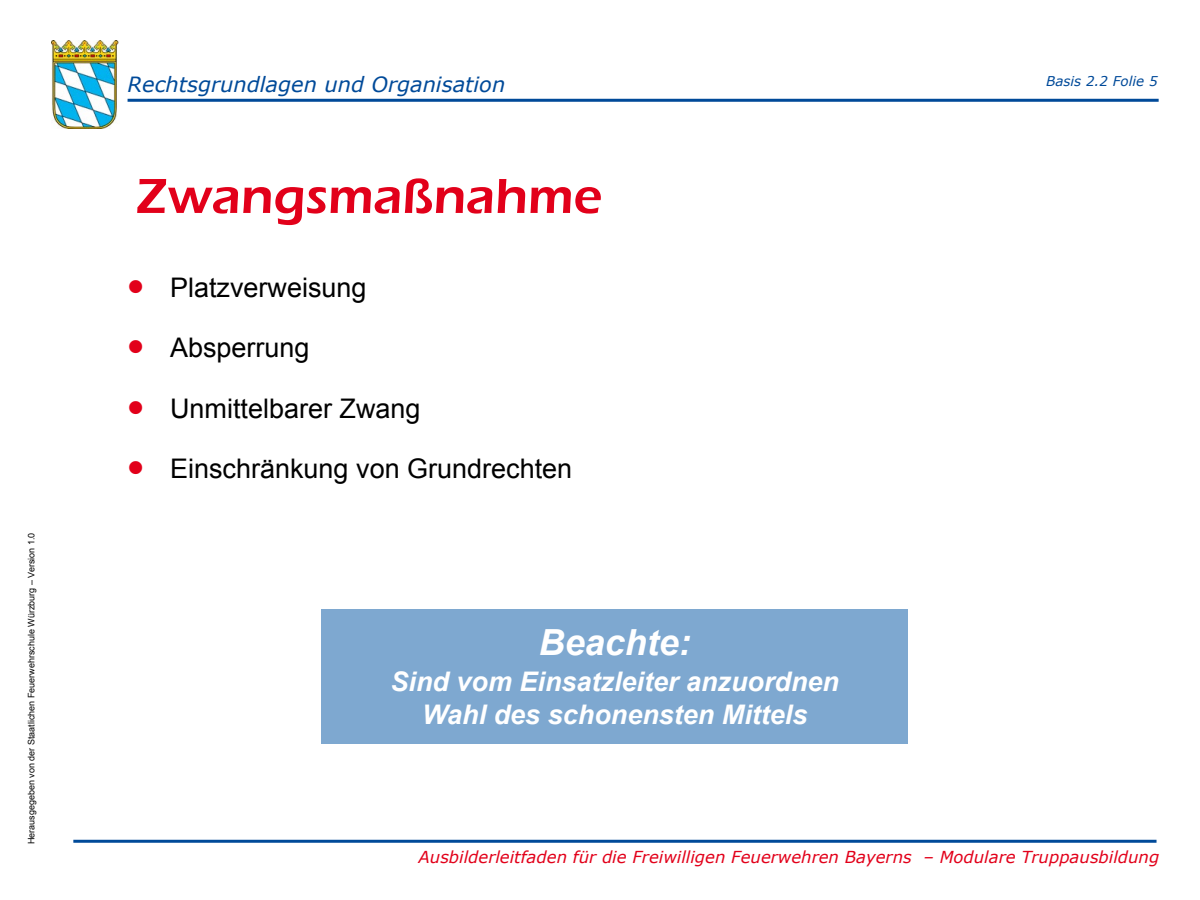
<style>
.page{position:relative;width:1200px;height:900px;background:#fff}
.page>*{position:absolute;margin:0;border:0;box-sizing:border-box;transform-origin:0 0}
.Folie_Überschrift{font:600 51px "Eras ITC";color:#e2001a}
.t1{font:italic 700 36px "Arial";color:#fff}
.t2{font:27px "Arial";color:#000}
.t3{font:italic 700 27px "Arial";color:#fff}
.t4{font:italic 21px "Verdana";color:#004a99}
.t5{font:italic 16.5px "Verdana";color:#e2001a}
.t6{font:italic 13.5px "Verdana";color:#004a99}
.t7{font:9px "Arial";color:#000}
.s1{color:#e2001a}
</style>
<div class="page">
<hr style="left:128px;top:99px;width:1031px;height:3px;background:#004a99">
<hr style="left:73px;top:840px;width:1084px;height:3px;background:#004a99">
<img style="left:51px;top:40px;width:68px;height:89px">
<div style="left:322px;top:609px;width:586px;height:134px;background:#7ea8d0"></div>
<p class="t7" style="left:26px;top:844px;width:313px;rotate:-90deg">Herausgegeben von der Staatlichen Feuerwehrschule Würzburg – Version 1.0</p>
<p class="t4" style="left:128px;top:69px;width:379px">Rechtsgrundlagen und Organisation</p>
<p class="t6" style="left:1046px;top:71px;width:113px">Basis 2.2 Folie 5</p>
<p class="Folie_Überschrift" style="left:136px;top:167px;width:468px">Zwangsmaßnahme</p>
<p class="t2" style="left:128px;top:270px;width:241px"><span class="s1">•</span> Platzverweisung</p>
<p class="t2" style="left:128px;top:330px;width:184px"><span class="s1">•</span> Absperrung</p>
<p class="t2" style="left:128px;top:390px;width:295px"><span class="s1">•</span> Unmittelbarer Zwang</p>
<p class="t2" style="left:128px;top:451px;width:446px"><span class="s1">•</span> Einschränkung von Grundrechten</p>
<p class="t1" style="left:539px;top:618px;width:154px">Beachte:</p>
<p class="t3" style="left:391px;top:664px;width:450px">Sind vom Einsatzleiter anzuordnen</p>
<p class="t3" style="left:422px;top:696px;width:387px">Wahl des schonensten Mittels</p>
<p class="t5" style="left:419px;top:846px;width:742px">Ausbilderleitfaden für die Freiwilligen Feuerwehren Bayerns – Modulare Truppausbildung</p>
</div>
